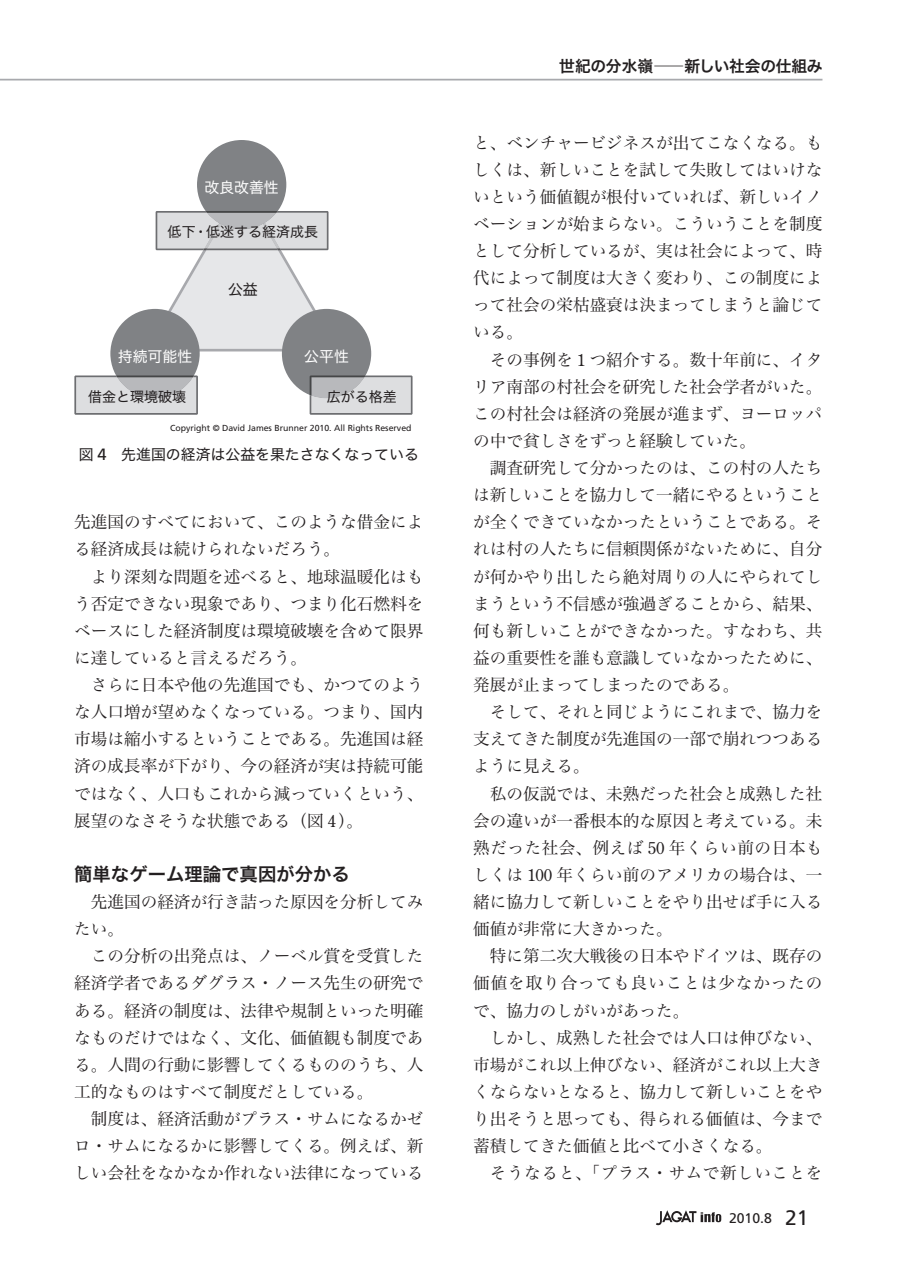
<style>
.page{position:relative;width:903px;height:1275px;background:#fff}
.page>*{position:absolute;margin:0;border:0;box-sizing:border-box;transform-origin:0 0}
.t1{font:18.38px "Hira Kaku Pro W6";color:#231f20}
.t2{font:16.62px/27.1px "Hira Min Pro W3";color:#231f20;text-align:justify}
.t3{font:16.62px "Hira Min Pro W3";letter-spacing:.03em;color:#231f20}
.t4{font:15.75px "Hira Kaku Pro W6";letter-spacing:-.02em;color:#231f20}
.t5{font:14.88px "Hira Kaku Std W4";color:#231f20}
.t6{font:14.88px "Hira Kaku Std W4";color:#fff}
.t7{font:14px "Hira Kaku Std W4";color:#231f20}
.t8{font:14px "Frutiger LT Std";color:#231f20}
.t9{font:8.75px "Frutiger LT Std";color:#231f20}
.s1{font-family:"Frutiger LT Std";font-size:16.45px}
.s2{font-family:"Century Old Style Std"}
.s3{font-size:21px}
</style>
<div class="page">
<hr style="left:0;top:79px;width:822px;height:2px;background:#a8a9ad">
<svg style="left:656px;top:1210px;width:65px;height:15px"></svg>
<div style="left:110px;top:309px;width:90px;height:89px;background:#808285;border-radius:50%"></div>
<div style="left:282px;top:309px;width:89px;height:89px;background:#808285;border-radius:50%"></div>
<div style="left:197px;top:140px;width:89px;height:89px;background:#808285;border-radius:50%"></div>
<svg style="left:146px;top:185px;width:192px;height:166px"></svg>
<svg style="left:74px;top:375px;width:124px;height:40px;background:#c6c7c9"></svg>
<svg style="left:310px;top:375px;width:102px;height:40px;background:#c7c8ca"></svg>
<p class="t6" style="left:204px;top:176px;width:76px">改良改善性</p>
<p class="t7" style="left:168px;top:221px;width:152px">低下・低迷する経済成長</p>
<p class="t5" style="left:228px;top:278px;width:31px">公益</p>
<p class="t6" style="left:118px;top:345px;width:76px">持続可能性</p>
<p class="t6" style="left:304px;top:345px;width:46px">公平性</p>
<p class="t7" style="left:88px;top:386px;width:100px">借金と環境破壊</p>
<p class="t7" style="left:327px;top:386px;width:71px">広がる格差</p>
<p class="t9" style="left:170px;top:423px;width:243px">Copyright © David James Brunner 2010. All Rights Reserved</p>
<p class="t5" style="left:79px;top:443px;width:342px">図 <span class="s1">4</span> 先進国の経済は公益を果たさなくなっている</p>
<p class="t2" style="left:74px;top:507px;width:351px">先進国のすべてにおいて、このような借金による経済成長は続けられないだろう。</p>
<p class="t2" style="left:74px;top:561px;width:351px;text-indent:17px">より深刻な問題を述べると、地球温暖化はもう否定できない現象であり、つまり化石燃料をベースにした経済制度は環境破壊を含めて限界に達していると言えるだろう。</p>
<p class="t2" style="left:74px;top:670px;width:351px;text-indent:17px">さらに日本や他の先進国でも、かつてのような人口増が望めなくなっている。つまり、国内市場は縮小するということである。先進国は経済の成長率が下がり、今の経済が実は持続可能ではなく、人口もこれから減っていくという、展望のなさそうな状態である（図 <span class="s2">4</span>）。</p>
<p class="t1" style="left:74px;top:857px;width:277px">簡単なゲーム理論で真因が分かる</p>
<p class="t2" style="left:74px;top:887px;width:351px;text-indent:17px">先進国の経済が行き詰った原因を分析してみたい。</p>
<p class="t2" style="left:74px;top:941px;width:351px;text-indent:17px">この分析の出発点は、ノーベル賞を受賞した経済学者であるダグラス・ノース先生の研究である。経済の制度は、法律や規制といった明確なものだけではなく、文化、価値観も制度である。人間の行動に影響してくるもののうち、人工的なものはすべて制度だとしている。</p>
<p class="t2" style="left:74px;top:1104px;width:351px;text-indent:17px">制度は、経済活動がプラス・サムになるかゼロ・サムになるかに影響してくる。例えば、新しい会社をなかなか作れない法律になっている</p>
<p class="t4" style="left:559px;top:51px;width:265px">世紀の分水嶺――新しい社会の仕組み</p>
<p class="t2" style="left:473px;top:127px;width:351px">と、ベンチャービジネスが出てこなくなる。もしくは、新しいことを試して失敗してはいけないという価値観が根付いていれば、新しいイノベーションが始まらない。こういうことを制度として分析しているが、実は社会によって、時代によって制度は大きく変わり、この制度によって社会の栄枯盛衰は決まってしまうと論じている。</p>
<p class="t2" style="left:473px;top:344px;width:351px;text-indent:17px">その事例を <span class="s2">1</span> つ紹介する。数十年前に、イタリア南部の村社会を研究した社会学者がいた。この村社会は経済の発展が進まず、ヨーロッパの中で貧しさをずっと経験していた。</p>
<p class="t2" style="left:473px;top:453px;width:351px;text-indent:17px">調査研究して分かったのは、この村の人たちは新しいことを協力して一緒にやるということが全くできていなかったということである。それは村の人たちに信頼関係がないために、自分が何かやり出したら絶対周りの人にやられてしまうという不信感が強過ぎることから、結果、何も新しいことができなかった。すなわち、共益の重要性を誰も意識していなかったために、発展が止まってしまったのである。</p>
<p class="t2" style="left:473px;top:697px;width:351px;text-indent:17px">そして、それと同じようにこれまで、協力を支えてきた制度が先進国の一部で崩れつつあるように見える。</p>
<p class="t2" style="left:473px;top:778px;width:351px;text-indent:17px">私の仮説では、未熟だった社会と成熟した社会の違いが一番根本的な原因と考えている。未熟だった社会、例えば <span class="s2">50</span> 年くらい前の日本もしくは <span class="s2">100</span> 年くらい前のアメリカの場合は、一緒に協力して新しいことをやり出せば手に入る価値が非常に大きかった。</p>
<p class="t2" style="left:473px;top:941px;width:351px;text-indent:17px">特に第二次大戦後の日本やドイツは、既存の価値を取り合っても良いことは少なかったので、協力のしがいがあった。</p>
<p class="t2" style="left:473px;top:1022px;width:351px;text-indent:17px">しかし、成熟した社会では人口は伸びない、市場がこれ以上伸びない、経済がこれ以上大きくならないとなると、協力して新しいことをやり出そうと思っても、得られる価値は、今まで蓄積してきた価値と比べて小さくなる。</p>
<p class="t3" style="left:490px;top:1159px;width:334px">そうなると、「プラス・サムで新しいことを</p>
<p class="t8" style="left:729px;top:1210px;width:81px">2010.8 <span class="s3">21</span></p>
</div>
